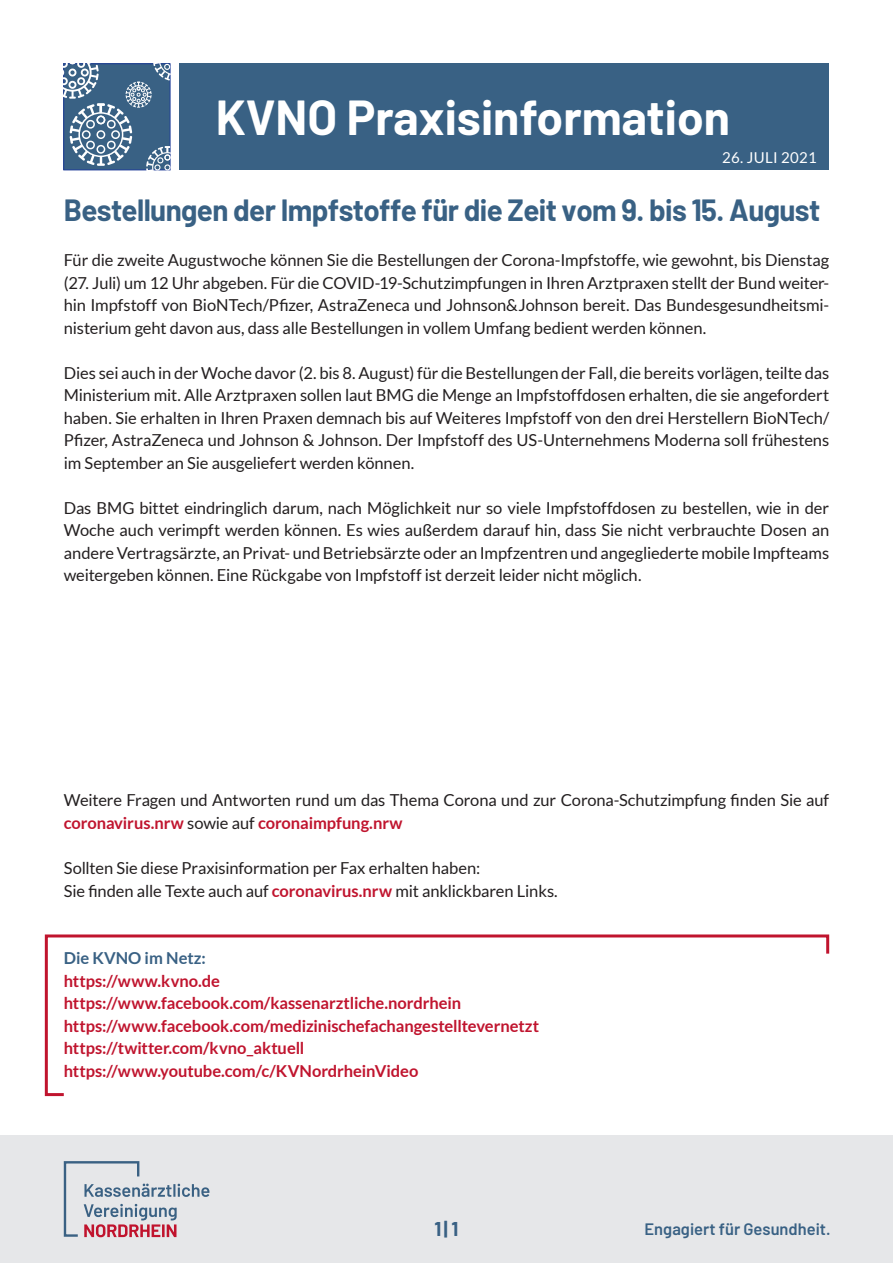
<style>
.page{position:relative;width:893px;height:1263px;background:#fff}
.page>*{position:absolute;margin:0;border:0;box-sizing:border-box;transform-origin:0 0}
.t1{font:700 48px "Barlow";color:#fff}
._1_0_-_Fließtext___1{font:700 30px "Barlow";letter-spacing:-.02em;color:#396184}
.t2{font:700 19.5px "Barlow";color:#396184}
._3_0_-_Numerische_Au{font:16.5px/22.5px "Lato";letter-spacing:-.005em;color:#231f20;text-align:justify}
._1_0_-_Fließtext___1-2{font:16.5px/22.5px "Lato";letter-spacing:-.005em;color:#231f20}
._1_0_-_Fließtext___1-3{font:700 16.5px "Lato";color:#c0142e}
.t3{font:600 16.5px "Barlow";color:#396184}
._1_0_-_Fließtext___1-4{font:700 16.5px "Lato";color:#396184}
.t4{font:15px "Lato";letter-spacing:.02em;color:#fff}
.s1{font-weight:700;color:#c0142e}
</style>
<div class="page">
<div style="left:180px;top:64px;width:649px;height:106px;background:#396184"></div>
<svg style="left:64px;top:64px;width:106px;height:106px;background:#5c7d9a"></svg>
<div style="left:0;top:1135px;width:893px;height:128px;background:#e6e7e9"></div>
<svg style="left:64px;top:1161px;width:145px;height:76px"></svg>
<svg style="left:44px;top:934px;width:786px;height:163px"></svg>
<h1 class="t1" style="left:216px;top:82px;width:516px">KVNO Praxisinformation</h1>
<p class="t4" style="left:722px;top:149px;width:96px">26. JULI 2021</p>
<p class="_1_0_-_Fließtext___1" style="left:64px;top:188px;width:758px">Bestellungen der Impfstoffe für die Zeit vom 9. bis 15. August</p>
<p class="_3_0_-_Numerische_Au" style="left:64px;top:249px;width:767px">Für die zweite Augustwoche können Sie die Bestellungen der Corona-Impfstoffe, wie gewohnt, bis Dienstag (27. Juli) um 12 Uhr abgeben. Für die COVID-19-Schutzimpfungen in Ihren Arztpraxen stellt der Bund weiter&shy;hin Impfstoff von BioNTech/Pfizer, AstraZeneca und Johnson&amp;Johnson bereit. Das Bundesgesundheitsmi&shy;nisterium geht davon aus, dass alle Bestellungen in vollem Umfang bedient werden können.</p>
<p class="_3_0_-_Numerische_Au" style="left:64px;top:362px;width:767px">Dies sei auch in der Woche davor (2. bis 8. August) für die Bestellungen der Fall, die bereits vorlägen, teilte das Ministerium mit. Alle Arztpraxen sollen laut BMG die Menge an Impfstoffdosen erhalten, die sie angefordert haben. Sie erhalten in Ihren Praxen demnach bis auf Weiteres Impfstoff von den drei Herstellern BioNTech/ Pfizer, AstraZeneca und Johnson &amp; Johnson. Der Impfstoff des US-Unternehmens Moderna soll frühestens im September an Sie ausgeliefert werden können.</p>
<p class="_3_0_-_Numerische_Au" style="left:64px;top:497px;width:767px">Das BMG bittet eindringlich darum, nach Möglichkeit nur so viele Impfstoffdosen zu bestellen, wie in der Woche auch verimpft werden können. Es wies außerdem darauf hin, dass Sie nicht verbrauchte Dosen an andere Vertragsärzte, an Privat- und Betriebsärzte oder an Impfzentren und angegliederte mobile Impfteams weitergeben können. Eine Rückgabe von Impfstoff ist derzeit leider nicht möglich.</p>
<p class="_1_0_-_Fließtext___1-2" style="left:64px;top:789px;width:767px">Weitere Fragen und Antworten rund um das Thema Corona und zur Corona-Schutzimpfung finden Sie auf <span class="s1">coronavirus.nrw</span> sowie auf <span class="s1">coronaimpfung.nrw</span></p>
<p class="_1_0_-_Fließtext___1-2" style="left:64px;top:857px;width:495px">Sollten Sie diese Praxisinformation per Fax erhalten haben:<br>Sie finden alle Texte auch auf <span class="s1">coronavirus.nrw</span> mit anklickbaren Links.</p>
<p class="_1_0_-_Fließtext___1-4" style="left:64px;top:948px;width:144px">Die KVNO im Netz:</p>
<p class="_1_0_-_Fließtext___1-3" style="left:64px;top:971px;width:158px">https://www.kvno.de</p>
<p class="_1_0_-_Fließtext___1-3" style="left:64px;top:993px;width:399px">https://www.facebook.com/kassenarztliche.nordrhein</p>
<p class="_1_0_-_Fließtext___1-3" style="left:64px;top:1016px;width:477px">https://www.facebook.com/medizinischefachangestelltevernetzt</p>
<p class="_1_0_-_Fließtext___1-3" style="left:64px;top:1038px;width:242px">https://twitter.com/kvno_aktuell</p>
<p class="_1_0_-_Fließtext___1-3" style="left:64px;top:1061px;width:356px">https://www.youtube.com/c/KVNordrheinVideo</p>
<p class="t2" style="left:434px;top:1214px;width:26px">1| 1</p>
<p class="t3" style="left:645px;top:1217px;width:188px">Engagiert für Gesundheit.</p>
</div>
